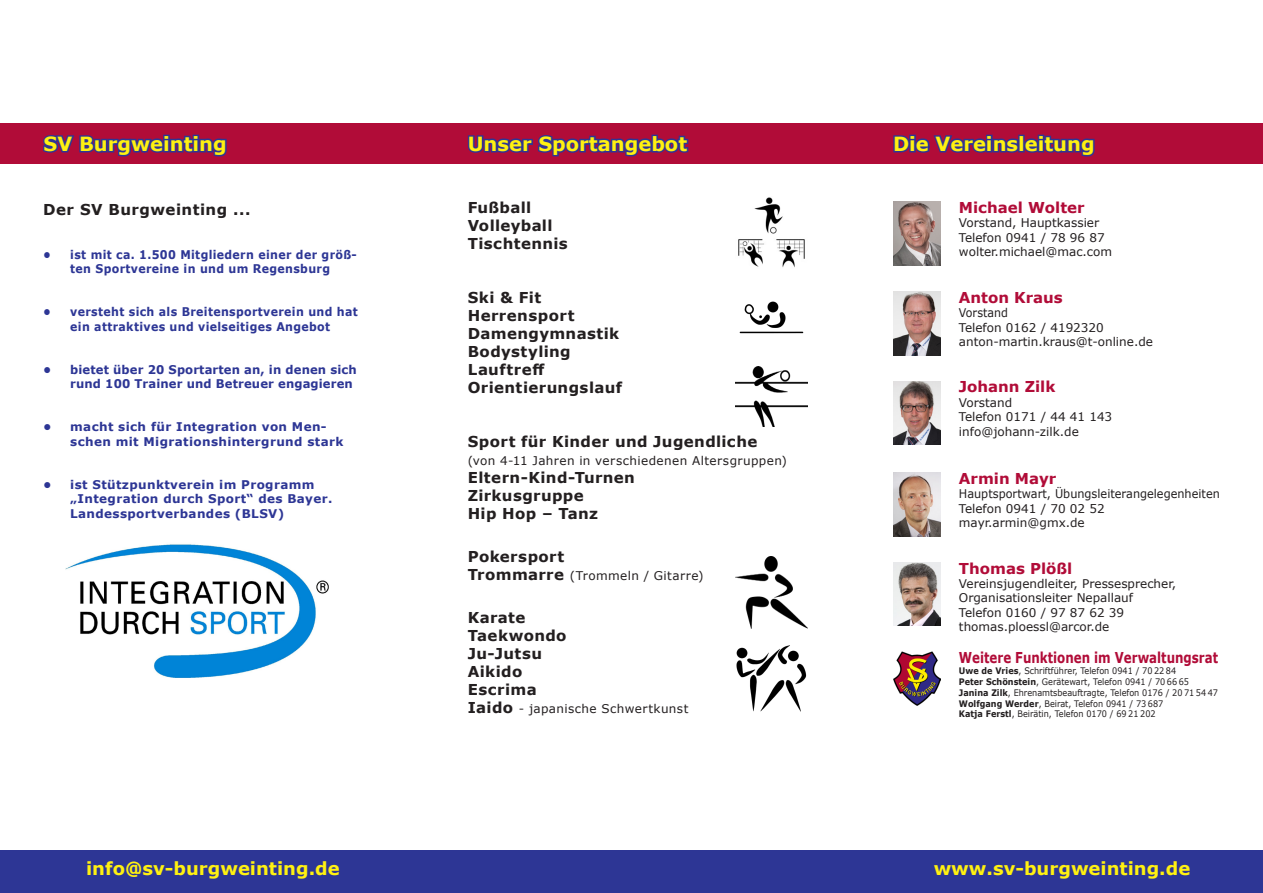
<style>
.page{position:relative;width:1263px;height:893px;background:#fff}
.page>*{position:absolute;margin:0;border:0;box-sizing:border-box;transform-origin:0 0}
.t1{font:700 19.5px "Verdana";color:#fff111}
.t2{font:700 18px "Verdana";color:#fff111}
.txt{font:700 15px/18px "Verdana";letter-spacing:.025em;color:#231f20}
.t3{font:700 15px "Verdana";color:#b10c38}
.t4{font:700 15px "Verdana";color:#b10c38;scale:.79 1}
.copy{font:700 15px "Verdana";letter-spacing:.03em;color:#231f20}
.txt-2{font:12px "Verdana";color:#231f20}
.t5{font:700 12px/14.4px "Verdana";letter-spacing:.03em;color:#2d3695}
.t6{font:700 12px/14.4px "Verdana";letter-spacing:.03em;color:#2d3695;text-align:center;scale:.92 1}
.txt-3{font:12px "Verdana";letter-spacing:.035em;color:#231f20}
.t7{font:700 12px/14.4px "Verdana";letter-spacing:.01em;color:#2d3695}
.txt-4{font:12px "Verdana";color:#231f20;scale:.94 1}
.txt-5{font:12px "Verdana";color:#231f20;scale:.92 1}
.t8{font:9px/10.8px "Verdana";color:#231f20;scale:.9 1}
.s1{font-weight:700;font-size:15px}
.s2{font-weight:700}
</style>
<div class="page">
<div style="left:0;top:123px;width:1263px;height:41px;background:#b10c38"></div>
<svg style="left:43px;top:134px;width:184px;height:23px"></svg>
<svg style="left:467px;top:134px;width:222px;height:23px"></svg>
<svg style="left:893px;top:134px;width:202px;height:23px"></svg>
<img style="left:893px;top:202px;width:48px;height:63px">
<img style="left:893px;top:291px;width:48px;height:64px">
<img style="left:893px;top:381px;width:48px;height:64px">
<img style="left:893px;top:472px;width:48px;height:64px">
<img style="left:893px;top:562px;width:48px;height:64px">
<img style="left:66px;top:544px;width:263px;height:133px">
<img style="left:893px;top:652px;width:48px;height:54px">
<div style="left:0;top:851px;width:1263px;height:42px;background:#2d3695"></div>
<img style="left:736px;top:557px;width:72px;height:72px">
<img style="left:739px;top:301px;width:65px;height:33px">
<img style="left:736px;top:645px;width:71px;height:67px">
<img style="left:738px;top:197px;width:67px;height:71px">
<img style="left:736px;top:367px;width:72px;height:59px">
<p class="t1" style="left:44px;top:130px;width:185px">SV Burgweinting</p>
<p class="t1" style="left:468px;top:130px;width:221px">Unser Sportangebot</p>
<p class="t1" style="left:893px;top:130px;width:203px">Die Vereinsleitung</p>
<p class="copy" style="left:43px;top:199px;width:209px">Der SV Burgweinting ...</p>
<p class="t6" style="left:43px;top:247px;width:342px">• ist mit ca. 1.500 Mitgliedern einer der größ&shy;ten Sportvereine in und um Regensburg</p>
<p class="t6" style="left:43px;top:304px;width:343px">• versteht sich als Breitensportverein und hat ein attraktives und vielseitiges Angebot</p>
<p class="t7" style="left:70px;top:362px;width:288px;text-indent:-27px">• bietet über 20 Sportarten an, in denen sich rund 100 Trainer und Betreuer engagieren</p>
<p class="t5" style="left:70px;top:420px;width:275px;text-indent:-27px">• macht sich für Integration von Men&shy;schen mit Migrationshintergrund stark</p>
<p class="t5" style="left:70px;top:477px;width:264px;text-indent:-27px">• ist Stützpunktverein im Programm „Integration durch Sport“ des Bayer.<br>Landessportverbandes (BLSV)</p>
<p class="txt" style="left:468px;top:198px;width:65px">Fußball</p>
<p class="txt" style="left:468px;top:216px;width:86px">Volleyball</p>
<p class="txt" style="left:468px;top:234px;width:102px">Tischtennis</p>
<p class="txt" style="left:468px;top:288px;width:75px">Ski &amp; Fit</p>
<p class="txt" style="left:468px;top:306px;width:108px">Herrensport</p>
<p class="txt" style="left:468px;top:324px;width:153px">Damengymnastik</p>
<p class="txt" style="left:468px;top:342px;width:104px">Bodystyling<br>Lauftreff</p>
<p class="txt" style="left:468px;top:378px;width:156px">Orientierungslauf</p>
<p class="txt" style="left:468px;top:432px;width:291px">Sport für Kinder und Jugendliche</p>
<p class="txt-3" style="left:468px;top:452px;width:321px">(von 4-11 Jahren in verschiedenen Altersgruppen)</p>
<p class="txt" style="left:468px;top:468px;width:169px">Eltern-Kind-Turnen</p>
<p class="txt" style="left:468px;top:486px;width:118px">Zirkusgruppe</p>
<p class="txt" style="left:468px;top:504px;width:132px">Hip Hop – Tanz</p>
<p class="txt" style="left:468px;top:547px;width:98px">Pokersport</p>
<p class="txt-3" style="left:468px;top:568px;width:237px"><span class="s1">Trommarre</span> (Trommeln / Gitarre)</p>
<p class="txt" style="left:468px;top:609px;width:59px">Karate</p>
<p class="txt" style="left:468px;top:627px;width:100px">Taekwondo</p>
<p class="txt" style="left:468px;top:645px;width:76px">Ju-Jutsu</p>
<p class="txt" style="left:468px;top:663px;width:56px">Aikido</p>
<p class="txt" style="left:468px;top:681px;width:70px">Escrima</p>
<p class="txt-3" style="left:468px;top:701px;width:222px"><span class="s1">Iaido</span> - japanische Schwertkunst</p>
<p class="t3" style="left:959px;top:197px;width:127px">Michael Wolter</p>
<p class="txt-2" style="left:959px;top:215px;width:142px">Vorstand, Hauptkassier</p>
<p class="txt-2" style="left:959px;top:229px;width:147px">Telefon 0941 / 78 96 87</p>
<p class="txt-2" style="left:959px;top:244px;width:155px">wolter.michael@mac.com</p>
<p class="t3" style="left:959px;top:287px;width:105px">Anton Kraus</p>
<p class="txt-5" style="left:959px;top:305px;width:55px">Vorstand</p>
<p class="txt-2" style="left:959px;top:319px;width:146px">Telefon 0162 / 4192320</p>
<p class="txt-2" style="left:959px;top:333px;width:196px">anton-martin.kraus@t-online.de</p>
<p class="t3" style="left:959px;top:376px;width:98px">Johann Zilk</p>
<p class="txt-2" style="left:959px;top:394px;width:55px">Vorstand</p>
<p class="txt-2" style="left:959px;top:409px;width:155px">Telefon 0171 / 44 41 143</p>
<p class="txt-2" style="left:959px;top:423px;width:121px">info@johann-zilk.de</p>
<p class="t3" style="left:959px;top:468px;width:99px">Armin Mayr</p>
<p class="txt-4" style="left:959px;top:486px;width:279px">Hauptsportwart, Übungsleiterangelegenheiten</p>
<p class="txt-2" style="left:959px;top:500px;width:147px">Telefon 0941 / 70 02 52</p>
<p class="txt-2" style="left:959px;top:514px;width:127px">mayr.armin@gmx.de</p>
<p class="t3" style="left:959px;top:558px;width:115px">Thomas Plößl</p>
<p class="txt-2" style="left:959px;top:575px;width:219px">Vereinsjugendleiter, Pressesprecher,</p>
<p class="txt-2" style="left:959px;top:590px;width:176px">Organisationsleiter Nepallauf</p>
<p class="txt-2" style="left:959px;top:604px;width:167px">Telefon 0160 / 97 87 62 39</p>
<p class="txt-2" style="left:959px;top:619px;width:152px">thomas.ploessl@arcor.de</p>
<p class="t4" style="left:959px;top:647px;width:329px">Weitere Funktionen im Verwaltungsrat</p>
<p class="t8" style="left:959px;top:665px;width:243px"><span class="s2">Uwe de Vries</span>, Schriftführer, Telefon 0941 / 70 22 84</p>
<p class="t8" style="left:959px;top:676px;width:257px"><span class="s2">Peter Schönstein</span>, Gerätewart, Telefon 0941 / 70 66 65</p>
<p class="t8" style="left:959px;top:687px;width:289px"><span class="s2">Janina Zilk</span>, Ehrenamtsbeauftragte, Telefon 0176 / 20 71 54 47</p>
<p class="t8" style="left:959px;top:698px;width:229px"><span class="s2">Wolfgang Werder</span>, Beirat, Telefon 0941 / 73 687<br><span class="s2">Katja Ferstl</span>, Beirätin, Telefon 0170 / 69 21 202</p>
<p class="t2" style="left:86px;top:856px;width:255px">info@sv-burgweinting.de</p>
<p class="t2" style="left:934px;top:856px;width:258px">www.sv-burgweinting.de</p>
</div>
